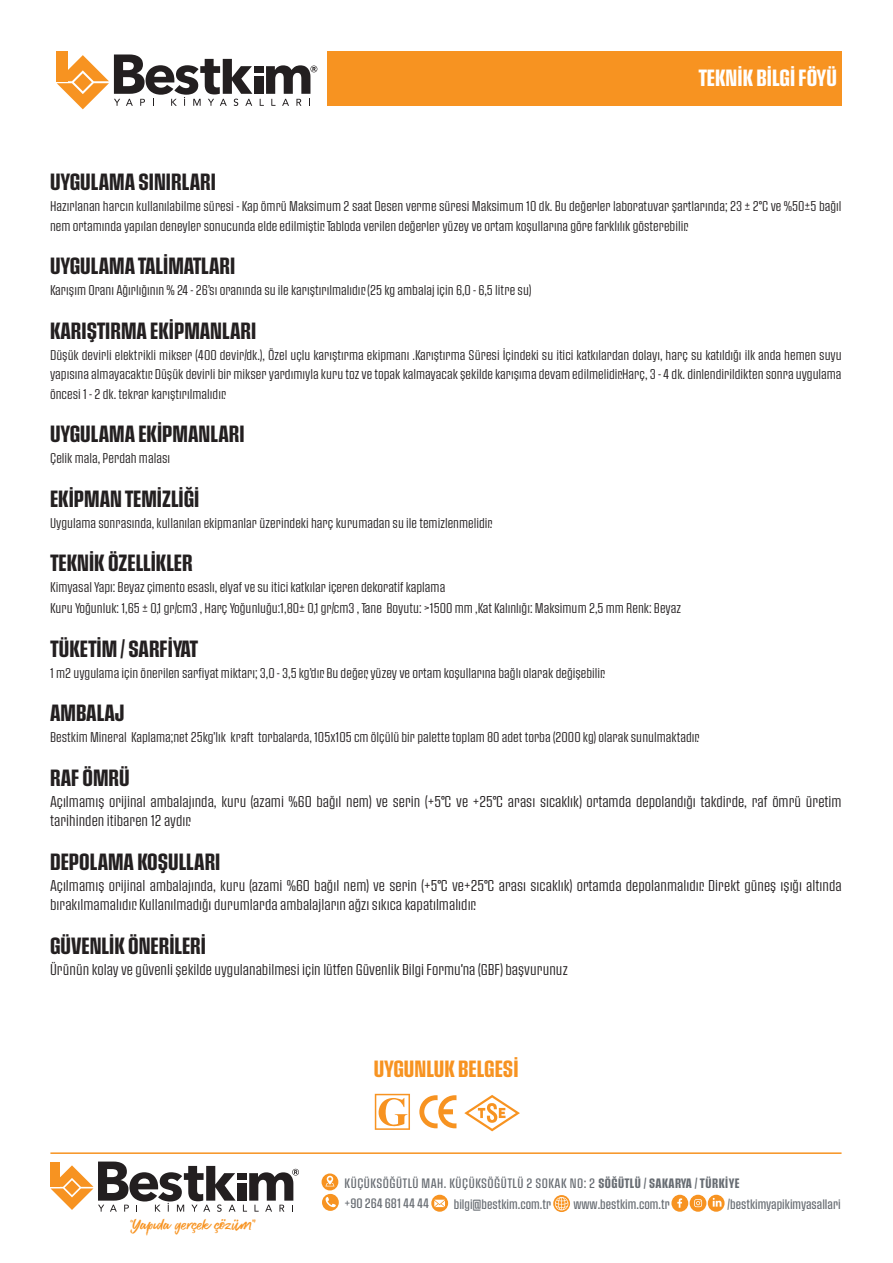
<style>
.page{position:relative;width:893px;height:1263px;background:#fff}
.page>*{position:absolute;margin:0;border:0;box-sizing:border-box;transform-origin:0 0}
.t1{font:22.5px "Pressio No.44";color:#231f20;scale:.94 1}
.t2{font:22.5px "Pressio No.44";color:#f79321;scale:.94 1}
.t3{font:22.5px "Pressio No.44";color:#fff;scale:.94 1}
.t4{font:19.8px "Brush Marker";color:#f79321}
.t5{font:15px/19.5px "Pressio No.41";color:#231f20;scale:.94 1}
.t6{font:13.5px/19.5px "Pressio No.41";color:#231f20;scale:.94 1}
.t7{font:13.05px/20.2px "Pressio No.42";letter-spacing:.035em;color:#676c72;scale:.94 1}
.t8{font:13.05px "Pressio No.42";color:#676c72;scale:.94 1}
.s1{font-family:"Pressio No.44"}
</style>
<div class="page">
<div style="left:57px;top:51px;width:11px;height:30px;background:#f79321"></div>
<svg style="left:57px;top:54px;width:195px;height:55px"></svg>
<svg style="left:260px;top:65px;width:57px;height:41px"></svg>
<div style="left:254px;top:66px;width:9px;height:7px;background:#231f20"></div>
<div style="left:254px;top:76px;width:9px;height:18px;background:#231f20"></div>
<div style="left:328px;top:51px;width:514px;height:55px;background:#f79321"></div>
<svg style="left:322px;top:1173px;width:16px;height:17px"></svg>
<svg style="left:325px;top:1176px;width:9px;height:10px"></svg>
<svg style="left:322px;top:1194px;width:17px;height:17px"></svg>
<svg style="left:325px;top:1197px;width:11px;height:11px"></svg>
<svg style="left:431px;top:1195px;width:17px;height:17px"></svg>
<svg style="left:434px;top:1200px;width:11px;height:7px"></svg>
<svg style="left:708px;top:1195px;width:17px;height:17px"></svg>
<div style="left:690px;top:1195px;width:16px;height:17px;background:#f79321;border-radius:50%"></div>
<div style="left:671px;top:1195px;width:17px;height:17px;background:#f79321;border-radius:50%"></div>
<svg style="left:677px;top:1198px;width:5px;height:10px"></svg>
<svg style="left:694px;top:1199px;width:8px;height:8px"></svg>
<svg style="left:713px;top:1198px;width:8px;height:8px"></svg>
<svg style="left:243px;top:1169px;width:56px;height:42px"></svg>
<div style="left:238px;top:1173px;width:9px;height:7px;background:#231f20"></div>
<div style="left:238px;top:1183px;width:9px;height:17px;background:#231f20"></div>
<svg style="left:51px;top:1161px;width:185px;height:51px"></svg>
<svg style="left:553px;top:1195px;width:17px;height:17px"></svg>
<svg style="left:555px;top:1197px;width:13px;height:13px"></svg>
<hr style="left:50px;top:1152px;width:791px;height:2px;background:#f79321">
<svg style="left:464px;top:1095px;width:56px;height:36px"></svg>
<svg style="left:419px;top:1095px;width:37px;height:33px"></svg>
<svg style="left:375px;top:1094px;width:35px;height:36px"></svg>
<h1 class="t3" style="left:698px;top:65px;width:149px">TEKNİK BİLGİ FÖYÜ</h1>
<h1 class="t1" style="left:50px;top:169px;width:178px">UYGULAMA SINIRLARI</h1>
<p class="t6" style="left:50px;top:196px;width:843px">Hazırlanan harcın kullanılabilme süresi - Kap ömrü Maksimum 2 saat Desen verme süresi Maksimum 10 dk. Bu değerler laboratuvar şartlarında; 23 ± 2°C ve %50±5 bağıl nem ortamında yapılan deneyler sonucunda elde edilmiştir. Tabloda verilen değerler yüzey ve ortam koşullarına göre farklılık gösterebilir.</p>
<h1 class="t1" style="left:50px;top:253px;width:198px">UYGULAMA TALİMATLARI</h1>
<p class="t6" style="left:50px;top:280px;width:513px">Karışım Oranı Ağırlığının % 24 - 26’sı oranında su ile karıştırılmalıdır. (25 kg ambalaj için 6,0 - 6,5 litre su)</p>
<h1 class="t1" style="left:50px;top:318px;width:221px">KARIŞTIRMA EKİPMANLARI</h1>
<p class="t6" style="left:50px;top:345px;width:844px;text-align:justify">Düşük devirli elektrikli mikser (400 devir/dk.), Özel uçlu karıştırma ekipmanı .Karıştırma Süresi İçindeki su itici katkılardan dolayı, harç su katıldığı ilk anda hemen suyu yapısına almayacaktır. Düşük devirli bir mikser yardımıyla kuru toz ve topak kalmayacak şekilde karışıma devam edilmelidir.Harç, 3 - 4 dk. dinlendirildikten sonra uygulama öncesi 1 - 2 dk. tekrar karıştırılmalıdır.</p>
<h1 class="t1" style="left:50px;top:421px;width:208px">UYGULAMA EKİPMANLARI</h1>
<p class="t6" style="left:50px;top:448px;width:129px">Çelik mala, Perdah malası</p>
<h1 class="t1" style="left:50px;top:486px;width:160px">EKİPMAN TEMİZLİĞİ</h1>
<p class="t6" style="left:50px;top:513px;width:472px">Uygulama sonrasında, kullanılan ekipmanlar üzerindeki harç kurumadan su ile temizlenmelidir.</p>
<h1 class="t1" style="left:50px;top:550px;width:153px">TEKNİK ÖZELLİKLER</h1>
<p class="t6" style="left:50px;top:576px;width:673px;line-height:21px">Kimyasal Yapı: Beyaz çimento esaslı, elyaf ve su itici katkılar içeren dekoratif kaplama<br>Kuru Yoğunluk: 1,65 ± 0,1 gr/cm3 , Harç Yoğunluğu:1,80± 0,1 gr/cm3 , Tane Boyutu: &gt;1500 mm ,Kat Kalınlığı: Maksimum 2,5 mm Renk: Beyaz</p>
<h1 class="t1" style="left:50px;top:636px;width:159px">TÜKETİM / SARFİYAT</h1>
<p class="t6" style="left:50px;top:663px;width:592px">1 m2 uygulama için önerilen sarfiyat miktarı; 3,0 - 3,5 kg’dır. Bu değer, yüzey ve ortam koşullarına bağlı olarak değişebilir.</p>
<h1 class="t1" style="left:50px;top:700px;width:81px">AMBALAJ</h1>
<p class="t6" style="left:50px;top:727px;width:693px">Bestkim Mineral Kaplama;net 25kg’lık kraft torbalarda, 105x105 cm ölçülü bir palette toplam 80 adet torba (2000 kg) olarak sunulmaktadır.</p>
<h1 class="t1" style="left:50px;top:765px;width:86px">RAF ÖMRÜ</h1>
<p class="t5" style="left:50px;top:791px;width:843px">Açılmamış orijinal ambalajında, kuru (azami %60 bağıl nem) ve serin (+5°C ve +25°C arası sıcaklık) ortamda depolandığı takdirde, raf ömrü üretim tarihinden itibaren 12 aydır.</p>
<h1 class="t1" style="left:50px;top:849px;width:183px">DEPOLAMA KOŞULLARI</h1>
<p class="t5" style="left:50px;top:875px;width:844px">Açılmamış orijinal ambalajında, kuru (azami %60 bağıl nem) ve serin (+5°C ve+25°C arası sıcaklık) ortamda depolanmalıdır. Direkt güneş ışığı altında bırakılmamalıdır. Kullanılmadığı durumlarda ambalajların ağzı sıkıca kapatılmalıdır.</p>
<h1 class="t1" style="left:50px;top:933px;width:167px">GÜVENLİK ÖNERİLERİ</h1>
<p class="t5" style="left:50px;top:959px;width:552px">Ürünün kolay ve güvenli şekilde uygulanabilmesi için lütfen Güvenlik Bilgi Formu'na (GBF) başvurunuz</p>
<h1 class="t2" style="left:374px;top:1055px;width:155px">UYGUNLUK BELGESİ</h1>
<h2 class="t4" style="left:130px;top:1214px;width:127px">“Yapıda gerçek çözüm”</h2>
<p class="t7" style="left:344px;top:1172px;width:422px">KÜÇÜKSÖĞÜTLÜ MAH. KÜÇÜKSÖĞÜTLÜ 2 SOKAK NO: 2 <span class="s1">SÖĞÜTLÜ / SAKARYA / TÜRKİYE </span>+90 264 681 44 44</p>
<p class="t8" style="left:454px;top:1196px;width:105px">bilgi@bestkim.com.tr</p>
<p class="t8" style="left:573px;top:1196px;width:104px">www.bestkim.com.tr</p>
<p class="t8" style="left:728px;top:1196px;width:122px">/bestkimyapikimyasallari</p>
</div>
